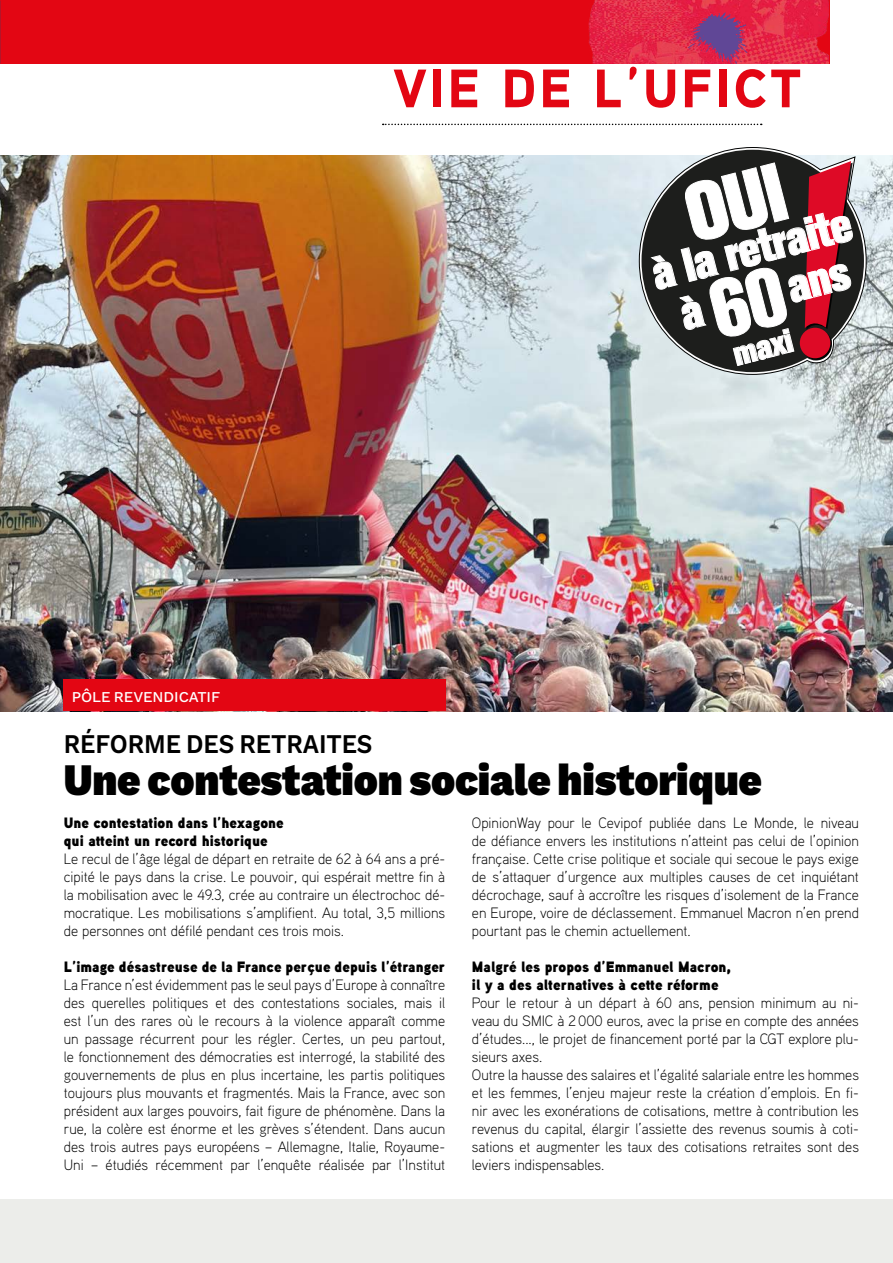
<style>
.page{position:relative;width:893px;height:1263px;background:#fff}
.page>*{position:absolute;margin:0;border:0;box-sizing:border-box;transform-origin:0 0}
.t1{font:900 54px "Aaux Pro";letter-spacing:.05em;color:#e30613}
.t2{font:800 46.65px/46.8px "Akzidenz Grotesk BQ";color:#fff;scale:.88 1}
.t3{font:900 45px "Work Sans";letter-spacing:-.005em;color:#000;scale:.9 1}
.t4{font:800 32.85px "Akzidenz Grotesk BQ";color:#fff;scale:.88 1}
.t5{font:27px "Work Sans";letter-spacing:-.005em;color:#000;scale:.9 1}
.t6{font:300 15px/18px "Aaux Pro";color:#000;text-align:justify}
.t7{font:15px/18px "Aaux Pro Ultra";color:#000}
.t8{font:500 15px "Work Sans";letter-spacing:-.005em;color:#fff}
</style>
<div class="page">
<div style="left:0;top:0;width:829px;height:64px;background:#e30613"></div>
<img style="left:588px;top:0;width:241px;height:63px">
<img style="left:687px;top:11px;width:63px;height:52px">
<div style="left:0;top:1199px;width:893px;height:64px;background:#ecedea"></div>
<img style="left:0;top:155px;width:893px;height:556px">
<svg style="left:383px;top:124px;width:379px;height:1px"></svg>
<div style="left:63px;top:679px;width:383px;height:32px;background:#e30613"></div>
<svg style="left:639px;top:147px;width:228px;height:234px"></svg>
<svg style="left:641px;top:150px;width:223px;height:222px;background:#a1a7a8"></svg>
<svg style="left:650px;top:161px;width:203px;height:205px;background:#573f41"></svg>
<h1 class="t1" style="left:393px;top:54px;width:410px">VIE DE L’UFICT</h1>
<p class="t8" style="left:72px;top:686px;width:150px">PÔLE REVENDICATIF</p>
<h2 class="t2" style="left:664px;top:247px;width:213px;text-indent:-18px;rotate:-14deg">à la retraite à</h2>
<h3 class="t4" style="left:729px;top:336px;width:69px;rotate:-14deg">maxi</h3>
<h3 class="t5" style="left:64px;top:723px;width:345px">RÉFORME DES RETRAITES</h3>
<h3 class="t3" style="left:64px;top:745px;width:777px">Une contestation sociale historique</h3>
<p class="t7" style="left:64px;top:813px;width:222px">Une contestation dans l’hexagone qui atteint un record historique</p>
<p class="t6" style="left:64px;top:849px;width:383px">Le recul de l’âge légal de départ en retraite de 62 à 64 ans a pré&shy;cipité le pays dans la crise. Le pouvoir, qui espérait mettre fin à la mobilisation avec le 49.3, crée au contraire un électrochoc dé&shy;mocratique. Les mobilisations s’amplifient. Au total, 3,5 millions de personnes ont défilé pendant ces trois mois.</p>
<p class="t7" style="left:64px;top:957px;width:383px">L’image désastreuse de la France perçue depuis l’étranger</p>
<p class="t6" style="left:64px;top:975px;width:383px">La France n’est évidemment pas le seul pays d’Europe à connaître des querelles politiques et des contestations sociales, mais il est l’un des rares où le recours à la violence apparaît comme un passage récurrent pour les régler. Certes, un peu partout, le fonctionnement des démocraties est interrogé, la stabilité des gouvernements de plus en plus incertaine, les partis politiques toujours plus mouvants et fragmentés. Mais la France, avec son président aux larges pouvoirs, fait figure de phénomène. Dans la rue, la colère est énorme et les grèves s’étendent. Dans aucun des trois autres pays européens − Allemagne, Italie, Royaume-Uni − étudiés récemment par l’enquête réalisée par l’Institut</p>
<p class="t6" style="left:472px;top:813px;width:389px">OpinionWay pour le Cevipof publiée dans Le Monde, le niveau de défiance envers les institutions n’atteint pas celui de l’opinion française. Cette crise politique et sociale qui secoue le pays exige de s’attaquer d’urgence aux multiples causes de cet inquiétant décrochage, sauf à accroître les risques d’isolement de la France en Europe, voire de déclassement. Emmanuel Macron n’en prend pourtant pas le chemin actuellement.</p>
<p class="t7" style="left:472px;top:957px;width:261px">Malgré les propos d’Emmanuel Macron, il y a des alternatives à cette réforme</p>
<p class="t6" style="left:472px;top:993px;width:389px;text-align:left">Pour le retour à un départ à 60 ans, pension minimum au ni&shy;veau du SMIC à 2000 euros, avec la prise en compte des années d’études..., le projet de financement porté par la CGT explore plu&shy;sieurs axes.<br>Outre la hausse des salaires et l’égalité salariale entre les hommes et les femmes, l’enjeu majeur reste la création d’emplois. En fi&shy;nir avec les exonérations de cotisations, mettre à contribution les revenus du capital, élargir l’assiette des revenus soumis à coti&shy;sations et augmenter les taux des cotisations retraites sont des leviers indispensables.</p>
</div>
